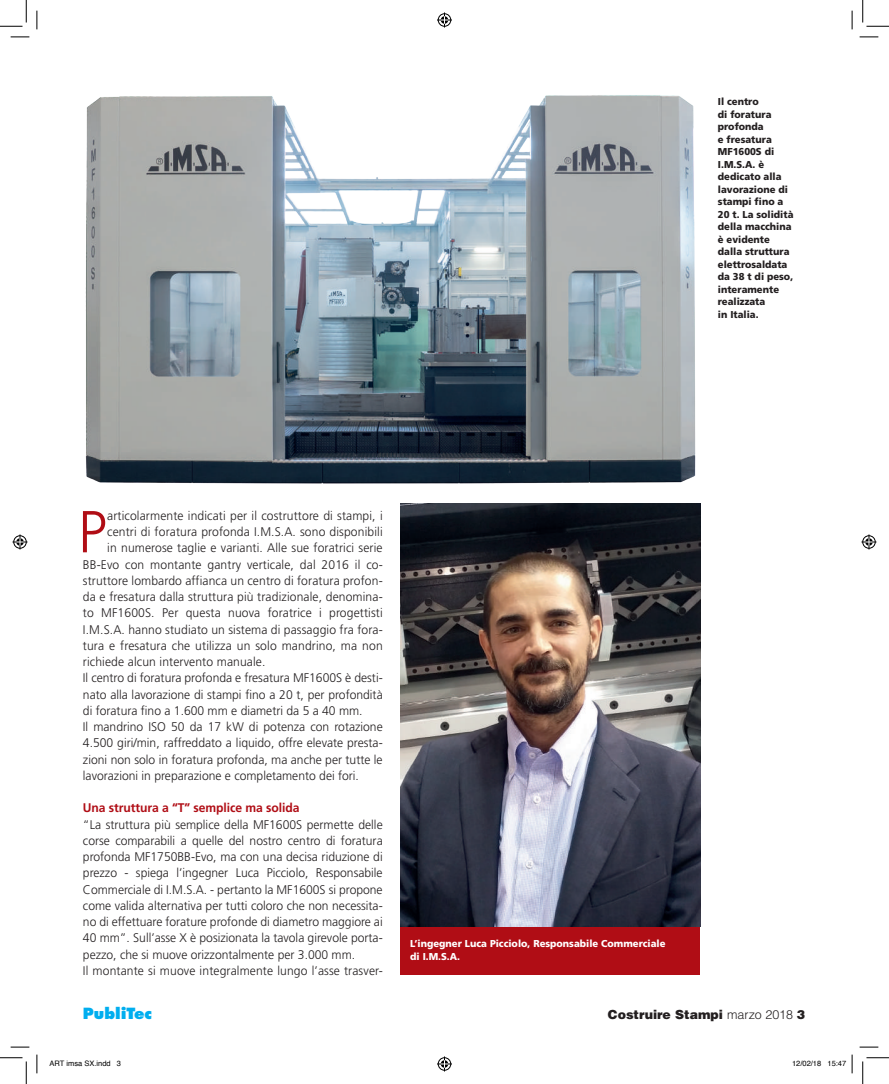
<style>
.page{position:relative;width:889px;height:1084px;background:#fff}
.page>*{position:absolute;margin:0;border:0;box-sizing:border-box;transform-origin:0 0}
.t1{font:300 59px "Frutiger";color:#b00d15}
.t2{font:800 15px "Futura";color:#00aeef}
.t3{font:300 12.5px/16.2px "Frutiger";color:#231f20}
.t4{font:700 12.5px "Frutiger";letter-spacing:-.005em;color:#b00d15}
.t5{font:900 12.5px "Helvetica";color:#231f20}
.t6{font:900 10px/12.5px "Frutiger";color:#231f20;scale:.95 1}
.t7{font:900 10px/12.5px "Frutiger";color:#fff;scale:.95 1}
.t8{font:7.5px "Helvetica";color:#000}
.s1{font-weight:300}
</style>
<div class="page">
<div style="left:400px;top:926px;width:300px;height:49px;background:#b00d15"></div>
<img style="left:85px;top:95px;width:611px;height:389px">
<img style="left:400px;top:503px;width:300px;height:423px">
<svg style="left:11px;top:36px;width:18px;height:2px"></svg>
<svg style="left:859px;top:36px;width:19px;height:2px"></svg>
<svg style="left:11px;top:1046px;width:18px;height:2px"></svg>
<svg style="left:859px;top:1046px;width:19px;height:2px"></svg>
<svg style="left:36px;top:11px;width:2px;height:18px"></svg>
<svg style="left:36px;top:1054px;width:2px;height:19px"></svg>
<svg style="left:851px;top:11px;width:2px;height:18px"></svg>
<svg style="left:0;top:0;width:27px;height:27px"></svg>
<svg style="left:0;top:1057px;width:27px;height:27px"></svg>
<svg style="left:862px;top:0;width:27px;height:27px"></svg>
<svg style="left:862px;top:1057px;width:27px;height:27px"></svg>
<svg style="left:437px;top:13px;width:15px;height:15px"></svg>
<svg style="left:437px;top:1056px;width:15px;height:15px"></svg>
<svg style="left:13px;top:534px;width:15px;height:15px"></svg>
<svg style="left:861px;top:534px;width:15px;height:15px"></svg>
<svg style="left:851px;top:1054px;width:2px;height:19px"></svg>
<p class="t6" style="left:718px;top:95px;width:81px">Il centro<br>di foratura profonda<br>e fresatura<br>MF1600S di<br>I.M.S.A. è dedicato alla lavorazione di stampi fino a<br>20 t. La solidità della macchina è evidente dalla struttura elettrosaldata da 38 t di peso, interamente realizzata<br>in Italia.</p>
<h1 class="t1" style="left:78px;top:498px;width:30px">P</h1>
<p class="t3" style="left:107px;top:507px;width:277px">articolarmente indicati per il costruttore di stampi, i</p>
<p class="t3" style="left:107px;top:524px;width:277px">centri di foratura profonda I.M.S.A. sono disponibili</p>
<p class="t3" style="left:107px;top:540px;width:277px">in numerose taglie e varianti. Alle sue foratrici serie</p>
<p class="t3" style="left:83px;top:556px;width:301px">BB-Evo con montante gantry verticale, dal 2016 il co-</p>
<p class="t3" style="left:83px;top:572px;width:301px">struttore lombardo affianca un centro di foratura profon-</p>
<p class="t3" style="left:83px;top:589px;width:301px">da e fresatura dalla struttura più tradizionale, denomina-</p>
<p class="t3" style="left:83px;top:605px;width:301px">to MF1600S. Per questa nuova foratrice i progettisti</p>
<p class="t3" style="left:83px;top:621px;width:301px">I.M.S.A. hanno studiato un sistema di passaggio fra fora-</p>
<p class="t3" style="left:83px;top:637px;width:301px">tura e fresatura che utilizza un solo mandrino, ma non</p>
<p class="t3" style="left:83px;top:654px;width:184px">richiede alcun intervento manuale.</p>
<p class="t3" style="left:83px;top:670px;width:301px">Il centro di foratura profonda e fresatura MF1600S è desti-</p>
<p class="t3" style="left:83px;top:686px;width:301px">nato alla lavorazione di stampi fino a 20 t, per profondità</p>
<p class="t3" style="left:83px;top:702px;width:281px">di foratura fino a 1.600 mm e diametri da 5 a 40 mm.</p>
<p class="t3" style="left:83px;top:719px;width:301px">Il mandrino ISO 50 da 17 kW di potenza con rotazione</p>
<p class="t3" style="left:83px;top:735px;width:301px">4.500 giri/min, raffreddato a liquido, offre elevate presta-</p>
<p class="t3" style="left:83px;top:751px;width:301px">zioni non solo in foratura profonda, ma anche per tutte le</p>
<p class="t3" style="left:83px;top:767px;width:277px">lavorazioni in preparazione e completamento dei fori.</p>
<p class="t4" style="left:83px;top:800px;width:218px">Una struttura a “T” semplice ma solida</p>
<p class="t3" style="left:83px;top:816px;width:301px">“La struttura più semplice della MF1600S permette delle corse comparabili a quelle del nostro centro di foratura profonda MF1750BB-Evo, ma con una decisa riduzione di prezzo - spiega l’ingegner Luca Picciolo, Responsabile Commerciale di I.M.S.A. - pertanto la MF1600S si propone come valida alternativa per tutti coloro che non necessita&shy;no di effettuare forature profonde di diametro maggiore ai 40 mm”. Sull’asse X è posizionata la tavola girevole porta&shy;pezzo, che si muove orizzontalmente per 3.000 mm.<br>Il montante si muove integralmente lungo l’asse trasver-</p>
<p class="t7" style="left:410px;top:937px;width:270px">L’ingegner Luca Picciolo, Responsabile Commerciale di I.M.S.A.</p>
<p class="t2" style="left:83px;top:1004px;width:71px">PubliTec</p>
<p class="t5" style="left:608px;top:1006px;width:199px">Costruire Stampi <span class="s1">marzo 2018</span> 3</p>
<p class="t8" style="left:49px;top:1057px;width:73px">ART imsa SX.indd 3</p>
<p class="t8" style="left:792px;top:1057px;width:56px">12/02/18 15:47</p>
</div>
